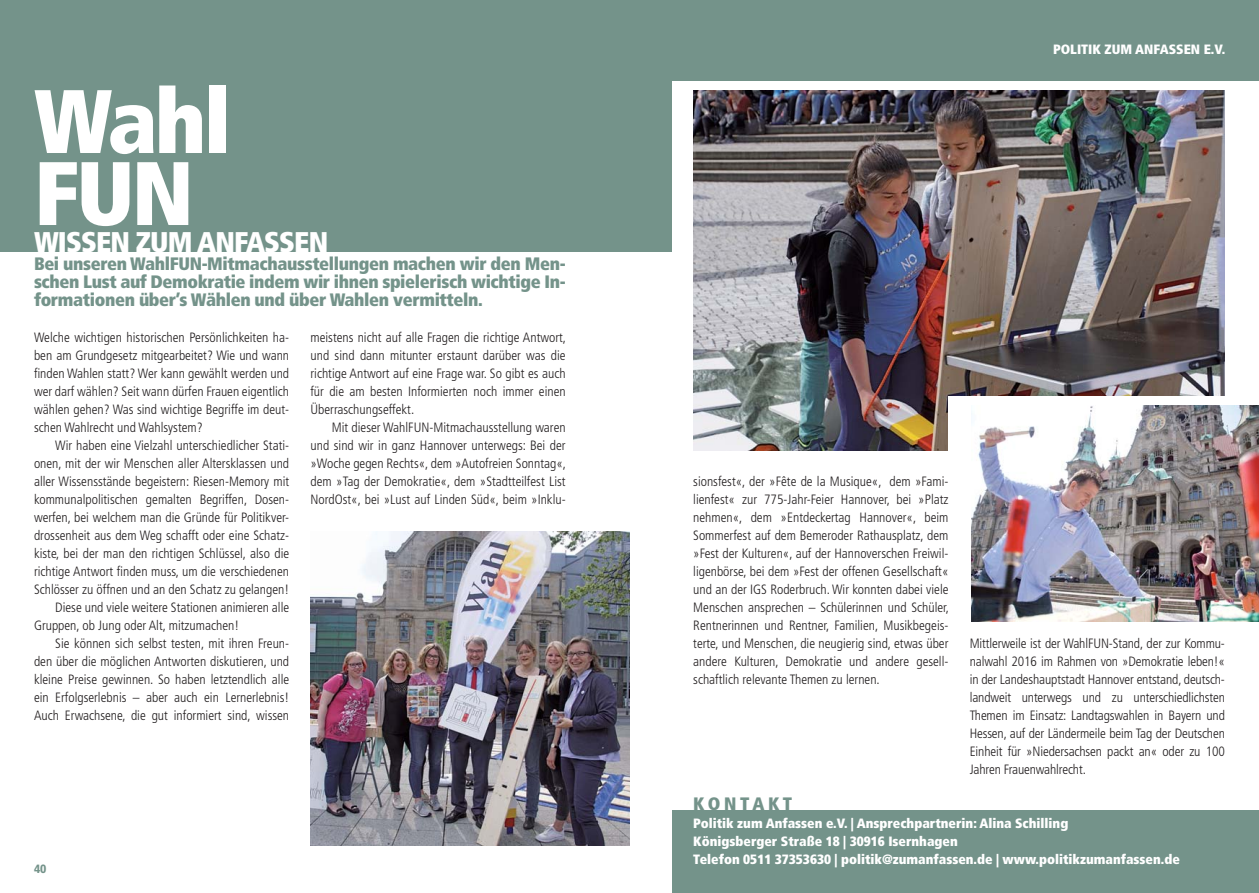
<style>
.page{position:relative;width:1259px;height:893px;background:#fff}
.page>*{position:absolute;margin:0;border:0;box-sizing:border-box;transform-origin:0 0}
.t1{font:900 condensed 90px "Frutiger";letter-spacing:-.03em;color:#fff}
.t2{font:900 condensed 28.5px "Frutiger";letter-spacing:-.03em;color:#fff}
.t3{font:900 condensed 18px/18px "Frutiger";letter-spacing:-.02em;color:#74938a;text-align:justify}
.t4{font:900 condensed 18px "Frutiger";letter-spacing:.2em;color:#74938a}
.t5{font:300 condensed 13.5px/18px "Frutiger";color:#231f20;text-align:justify}
.t6{font:900 condensed 13.5px/18px "Frutiger";color:#fff}
.t7{font:900 condensed 12px "Frutiger";color:#74938a}
</style>
<div class="page">
<div style="left:0;top:0;width:1259px;height:252px;background:#74938a"></div>
<div style="left:672px;top:81px;width:587px;height:321px;background:#fff"></div>
<img style="left:693px;top:90px;width:532px;height:360px">
<div style="left:672px;top:810px;width:587px;height:83px;background:#74938a"></div>
<div style="left:948px;top:396px;width:311px;height:168px;background:#fff"></div>
<img style="left:971px;top:405px;width:288px;height:216px">
<img style="left:310px;top:531px;width:319px;height:315px">
<h1 class="t1" style="left:34px;top:86px;width:198px">Wahl</h1>
<h1 class="t1" style="left:34px;top:158px;width:161px">FUN</h1>
<h2 class="t2" style="left:34px;top:231px;width:296px">WISSEN ZUM ANFASSEN</h2>
<h3 class="t3" style="left:34px;top:256px;width:533px">Bei unseren WahlFUN-Mitmachausstellungen machen wir den Men&shy;schen Lust auf Demokratie indem wir ihnen spielerisch wichtige In&shy;formationen über’s Wählen und über Wahlen vermitteln.</h3>
<p class="t5" style="left:34px;top:329px;width:257px">Welche wichtigen historischen Persönlichkeiten ha&shy;ben am Grundgesetz mitgearbeitet? Wie und wann finden Wahlen statt? Wer kann gewählt werden und wer darf wählen? Seit wann dürfen Frauen eigentlich wählen gehen? Was sind wichtige Begriffe im deut&shy;schen Wahlrecht und Wahlsystem?</p>
<p class="t5" style="left:55px;top:437px;width:235px">Wir haben eine Vielzahl unterschiedlicher Stati-</p>
<p class="t5" style="left:34px;top:455px;width:257px">onen, mit der wir Menschen aller Altersklassen und</p>
<p class="t5" style="left:34px;top:473px;width:257px">aller Wissensstände begeistern: Riesen-Memory mit</p>
<p class="t5" style="left:34px;top:491px;width:257px">kommunalpolitischen gemalten Begriffen, Dosen-</p>
<p class="t5" style="left:34px;top:509px;width:257px">werfen, bei welchem man die Gründe für Politikver-</p>
<p class="t5" style="left:34px;top:527px;width:257px">drossenheit aus dem Weg schafft oder eine Schatz-</p>
<p class="t5" style="left:34px;top:545px;width:257px">kiste, bei der man den richtigen Schlüssel, also die</p>
<p class="t5" style="left:34px;top:563px;width:257px">richtige Antwort finden muss, um die verschiedenen</p>
<p class="t5" style="left:34px;top:581px;width:257px">Schlösser zu öffnen und an den Schatz zu gelangen!</p>
<p class="t5" style="left:55px;top:599px;width:235px">Diese und viele weitere Stationen animieren alle</p>
<p class="t5" style="left:34px;top:617px;width:207px">Gruppen, ob Jung oder Alt, mitzumachen!</p>
<p class="t5" style="left:55px;top:635px;width:235px">Sie können sich selbst testen, mit ihren Freun-</p>
<p class="t5" style="left:34px;top:653px;width:257px">den über die möglichen Antworten diskutieren, und</p>
<p class="t5" style="left:34px;top:671px;width:257px">kleine Preise gewinnen. So haben letztendlich alle</p>
<p class="t5" style="left:34px;top:689px;width:257px">ein Erfolgserlebnis – aber auch ein Lernerlebnis!</p>
<p class="t5" style="left:34px;top:707px;width:257px">Auch Erwachsene, die gut informiert sind, wissen</p>
<p class="t5" style="left:310px;top:329px;width:257px">meistens nicht auf alle Fragen die richtige Antwort, und sind dann mitunter erstaunt darüber was die richtige Antwort auf eine Frage war. So gibt es auch für die am besten Informierten noch immer einen Überraschungseffekt.</p>
<p class="t5" style="left:310px;top:419px;width:257px;text-indent:21px">Mit dieser WahlFUN-Mitmachausstellung waren und sind wir in ganz Hannover unterwegs: Bei der »Woche gegen Rechts«, dem »Autofreien Sonntag«, dem »Tag der Demokratie«, dem »Stadtteilfest List NordOst«, bei »Lust auf Linden Süd«, beim »Inklu-</p>
<p class="t7" style="left:34px;top:864px;width:14px">40</p>
<p class="t6" style="left:1053px;top:41px;width:174px">POLITIK ZUM ANFASSEN E.V.</p>
<p class="t5" style="left:693px;top:473px;width:257px">sionsfest«, der »Fête de la Musique«, dem »Fami&shy;lienfest« zur 775-Jahr-Feier Hannover, bei »Platz nehmen«, dem »Entdeckertag Hannover«, beim Sommerfest auf dem Bemeroder Rathausplatz, dem »Fest der Kulturen«, auf der Hannoverschen Freiwil&shy;ligenbörse, bei dem »Fest der offenen Gesellschaft« und an der IGS Roderbruch. Wir konnten dabei viele Menschen ansprechen – Schülerinnen und Schüler, Rentnerinnen und Rentner, Familien, Musikbegeis&shy;terte, und Menschen, die neugierig sind, etwas über andere Kulturen, Demokratie und andere gesell&shy;schaftlich relevante Themen zu lernen.</p>
<p class="t5" style="left:969px;top:635px;width:257px">Mittlerweile ist der WahlFUN-Stand, der zur Kommu&shy;nalwahl 2016 im Rahmen von »Demokratie leben!« in der Landeshauptstadt Hannover entstand, deutsch&shy;landweit unterwegs und zu unterschiedlichsten Themen im Einsatz: Landtagswahlen in Bayern und Hessen, auf der Ländermeile beim Tag der Deutschen Einheit für »Niedersachsen packt an« oder zu 100<br>Jahren Frauenwahlrecht.</p>
<h3 class="t4" style="left:693px;top:796px;width:100px">KONTAKT</h3>
<p class="t6" style="left:693px;top:815px;width:488px">Politik zum Anfassen e.V. | Ansprechpartnerin: Alina Schilling<br>Königsberger Straße 18 | 30916 Isernhagen<br>Telefon 0511 37353630 | politik@zumanfassen.de | www.politikzumanfassen.de</p>
</div>
